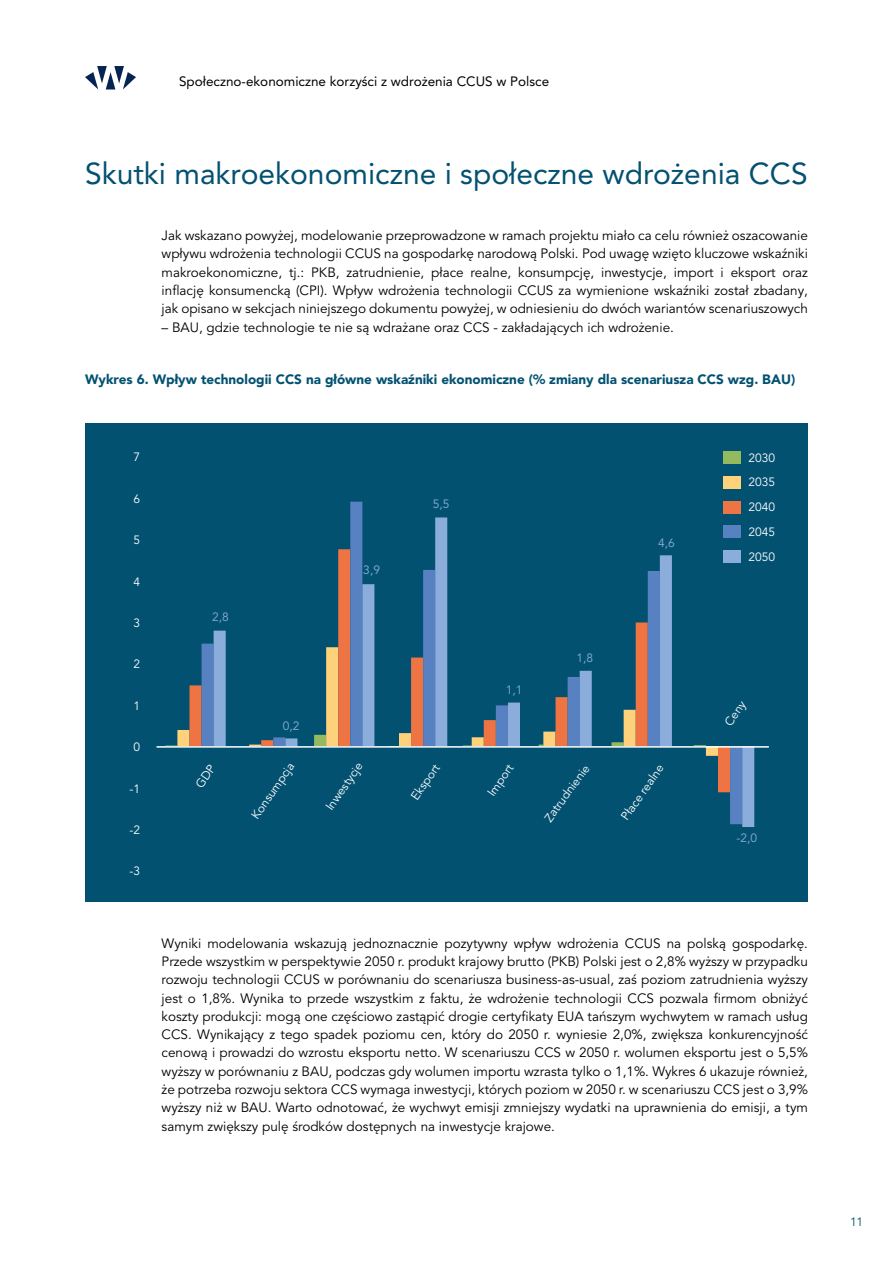
<style>
.page{position:relative;width:893px;height:1263px;background:#fff}
.page>*{position:absolute;margin:0;border:0;box-sizing:border-box;transform-origin:0 0}
.t1{font:30px "Avenir LT Pro";color:#035171}
.t2{font:13.5px/18.3px "Avenir LT Pro";color:#000;text-align:justify}
.t3{font:900 13.5px "Avenir LT Pro";color:#035171}
.t4{font:13.5px "Avenir LT Pro";color:#000}
.t5{font:12px/24.8px "Avenir LT Pro";color:#fff;text-align:justify}
.t6{font:12px "Avenir LT Pro";color:#8baddc}
.t7{font:12px "Avenir LT Pro";color:#035171}
</style>
<div class="page">
<svg style="left:85px;top:66px;width:51px;height:23px"></svg>
<div style="left:85px;top:423px;width:723px;height:478px;background:#035171"></div>
<svg style="left:189px;top:643px;width:13px;height:103px"></svg>
<svg style="left:202px;top:502px;width:539px;height:244px"></svg>
<svg style="left:214px;top:517px;width:540px;height:310px"></svg>
<hr style="left:157px;top:746px;width:612px;height:2px;background:#fff">
<div style="left:723px;top:550px;width:17px;height:13px;background:#8baddc"></div>
<div style="left:723px;top:525px;width:17px;height:13px;background:#5881c1"></div>
<div style="left:723px;top:501px;width:17px;height:13px;background:#ee7444"></div>
<div style="left:723px;top:477px;width:17px;height:12px;background:#fed27a"></div>
<div style="left:723px;top:452px;width:17px;height:12px;background:#94ba60"></div>
<svg style="left:214px;top:764px;width:2px;height:24px"></svg>
<p class="t4" style="left:179px;top:73px;width:372px">Społeczno-ekonomiczne korzyści z wdrożenia CCUS w Polsce</p>
<h1 class="t1" style="left:85px;top:155px;width:724px">Skutki makroekonomiczne i społeczne wdrożenia CCS</h1>
<p class="t2" style="left:162px;top:227px;width:648px">Jak wskazano powyżej, modelowanie przeprowadzone w ramach projektu miało ca celu również oszacowanie wpływu wdrożenia technologii CCUS na gospodarkę narodową Polski. Pod uwagę wzięto kluczowe wskaźniki makroekonomiczne, tj.: PKB, zatrudnienie, płace realne, konsumpcję, inwestycje, import i eksport oraz inflację konsumencką (CPI). Wpływ wdrożenia technologii CCUS za wymienione wskaźniki został zbadany, jak opisano w sekcjach niniejszego dokumentu powyżej, w odniesieniu do dwóch wariantów scenariuszowych</p>
<p class="t2" style="left:162px;top:318px;width:514px">– BAU, gdzie technologie te nie są wdrażane oraz CCS - zakładających ich wdrożenie.</p>
<p class="t3" style="left:85px;top:372px;width:712px">Wykres 6. Wpływ technologii CCS na główne wskaźniki ekonomiczne (% zmiany dla scenariusza CCS wzg. BAU)</p>
<p class="t5" style="left:133px;top:445px;width:8px">7</p>
<p class="t5" style="left:133px;top:486px;width:8px">6</p>
<p class="t5" style="left:133px;top:528px;width:8px">5</p>
<p class="t5" style="left:133px;top:569px;width:8px">4</p>
<p class="t5" style="left:133px;top:611px;width:8px">3</p>
<p class="t5" style="left:133px;top:652px;width:8px">2</p>
<p class="t5" style="left:133px;top:693px;width:8px">1</p>
<p class="t5" style="left:133px;top:735px;width:8px">0</p>
<p class="t5" style="left:129px;top:776px;width:12px">-1</p>
<p class="t5" style="left:129px;top:818px;width:12px">-2</p>
<p class="t5" style="left:129px;top:859px;width:12px">-3</p>
<p class="t6" style="left:212px;top:610px;width:18px">2,8</p>
<p class="t6" style="left:283px;top:718px;width:18px">0,2</p>
<p class="t6" style="left:363px;top:563px;width:18px">3,9</p>
<p class="t6" style="left:433px;top:497px;width:18px">5,5</p>
<p class="t6" style="left:506px;top:683px;width:18px">1,1</p>
<p class="t6" style="left:576px;top:651px;width:18px">1,8</p>
<p class="t6" style="left:658px;top:535px;width:18px">4,6</p>
<p class="t5" style="left:244px;top:811px;width:67px;rotate:-55deg">Konsumpcja</p>
<p class="t5" style="left:318px;top:802px;width:57px;rotate:-55deg">Inwestycje</p>
<p class="t5" style="left:404px;top:792px;width:42px;rotate:-55deg">Eksport</p>
<p class="t5" style="left:480px;top:788px;width:37px;rotate:-55deg">Import</p>
<p class="t5" style="left:537px;top:813px;width:69px;rotate:-54deg">Zatrudnienie</p>
<p class="t5" style="left:614px;top:811px;width:66px;rotate:-55deg">Płace realne</p>
<p class="t5" style="left:749px;top:445px;width:28px">2030<br>2035<br>2040<br>2045<br>2050</p>
<p class="t5" style="left:717px;top:717px;width:29px;rotate:-55deg">Ceny</p>
<p class="t6" style="left:737px;top:831px;width:22px">-2,0</p>
<p class="t2" style="left:162px;top:934px;width:648px">Wyniki modelowania wskazują jednoznacznie pozytywny wpływ wdrożenia CCUS na polską gospodarkę.<br>Przede wszystkim w perspektywie 2050 r. produkt krajowy brutto (PKB) Polski jest o 2,8% wyższy w przypadku rozwoju technologii CCUS w porównaniu do scenariusza business-as-usual, zaś poziom zatrudnienia wyższy jest o 1,8%. Wynika to przede wszystkim z faktu, że wdrożenie technologii CCS pozwala firmom obniżyć koszty produkcji: mogą one częściowo zastąpić drogie certyfikaty EUA tańszym wychwytem w ramach usług CCS. Wynikający z tego spadek poziomu cen, który do 2050 r. wyniesie 2,0%, zwiększa konkurencyjność cenową i prowadzi do wzrostu eksportu netto. W scenariuszu CCS w 2050 r. wolumen eksportu jest o 5,5% wyższy w porównaniu z BAU, podczas gdy wolumen importu wzrasta tylko o 1,1%. Wykres 6 ukazuje również, że potrzeba rozwoju sektora CCS wymaga inwestycji, których poziom w 2050 r. w scenariuszu CCS jest o 3,9% wyższy niż w BAU. Warto odnotować, że wychwyt emisji zmniejszy wydatki na uprawnienia do emisji, a tym samym zwiększy pulę środków dostępnych na inwestycje krajowe.</p>
<p class="t7" style="left:850px;top:1215px;width:15px">11</p>
</div>
